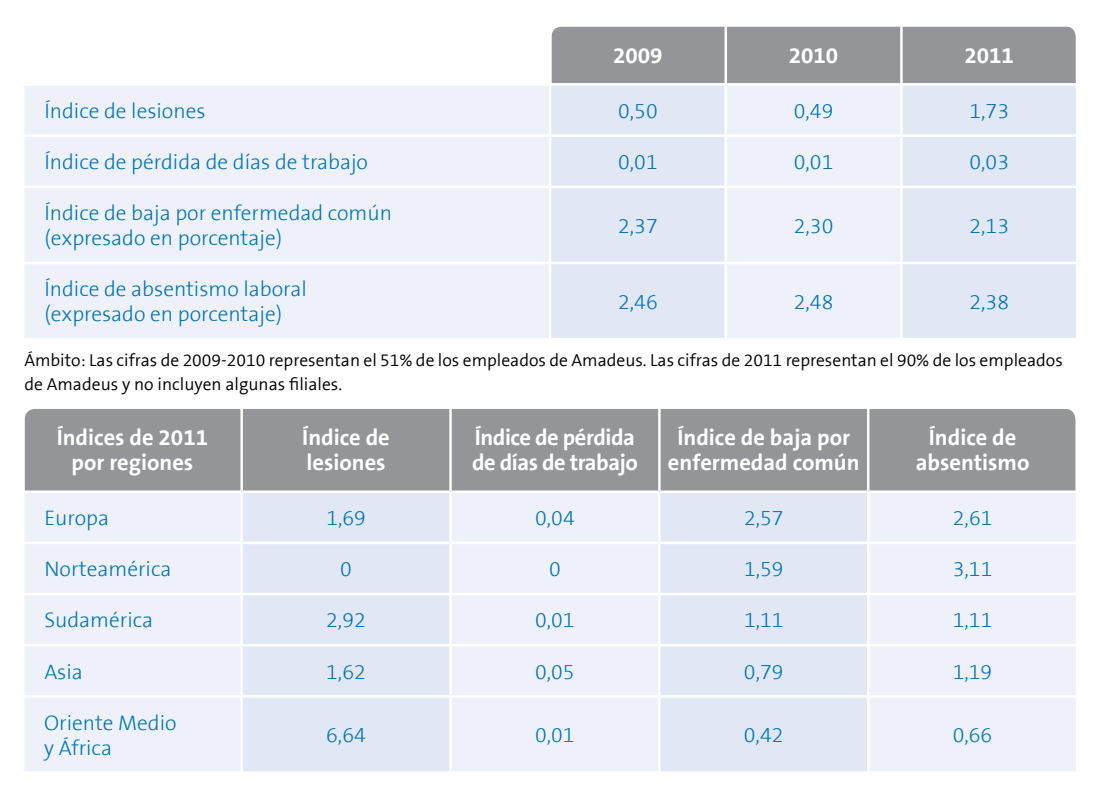
<style>
.page{position:relative;width:1098px;height:795px;background:#fff}
.page>*{position:absolute;margin:0;border:0;box-sizing:border-box;transform-origin:0 0}
.t1{font:700 22.5px/25px "The Sans B7";color:#fff;text-align:center}
.t2{font:700 22.5px/25px "The Sans B7";letter-spacing:-.02em;color:#fff}
.t3{font:300 21.25px/25px "The Sans B3";color:#0074bb}
.t4{font:300 17.5px/23.8px "The Sans B4";color:#000}
</style>
<div class="page">
<div style="left:551px;top:27px;width:524px;height:56px;background:#939598"></div>
<div style="left:25px;top:409px;width:1050px;height:81px;background:#939598"></div>
<div style="left:24px;top:86px;width:525px;height:252px;background:#eef1f9"></div>
<svg style="left:551px;top:86px;width:524px;height:252px;background:#e5eaf6"></svg>
<hr style="left:724px;top:27px;width:3px;height:56px;background:#fff">
<hr style="left:900px;top:27px;width:2px;height:56px;background:#fff">
<hr style="left:724px;top:86px;width:3px;height:48px;background:#fff">
<hr style="left:900px;top:86px;width:2px;height:48px;background:#fff">
<hr style="left:22px;top:134px;width:528px;height:3px;background:#fff">
<hr style="left:550px;top:134px;width:175px;height:3px;background:#fff">
<hr style="left:725px;top:134px;width:176px;height:3px;background:#fff">
<hr style="left:724px;top:137px;width:3px;height:49px;background:#fff">
<hr style="left:901px;top:134px;width:177px;height:3px;background:#fff">
<hr style="left:900px;top:137px;width:2px;height:49px;background:#fff">
<hr style="left:22px;top:186px;width:528px;height:2px;background:#fff">
<hr style="left:550px;top:186px;width:175px;height:2px;background:#fff">
<hr style="left:725px;top:186px;width:176px;height:2px;background:#fff">
<hr style="left:724px;top:188px;width:3px;height:74px;background:#fff">
<hr style="left:901px;top:186px;width:177px;height:2px;background:#fff">
<hr style="left:900px;top:188px;width:2px;height:74px;background:#fff">
<hr style="left:22px;top:262px;width:528px;height:2px;background:#fff">
<hr style="left:550px;top:262px;width:175px;height:2px;background:#fff">
<hr style="left:725px;top:262px;width:176px;height:2px;background:#fff">
<hr style="left:724px;top:264px;width:3px;height:74px;background:#fff">
<hr style="left:901px;top:262px;width:177px;height:2px;background:#fff">
<hr style="left:900px;top:264px;width:2px;height:74px;background:#fff">
<div style="left:24px;top:493px;width:1051px;height:278px;background:#eef1f9"></div>
<svg style="left:243px;top:493px;width:624px;height:278px;background:#e5eaf6"></svg>
<hr style="left:240px;top:409px;width:3px;height:81px;background:#fff">
<hr style="left:449px;top:409px;width:3px;height:81px;background:#fff">
<hr style="left:658px;top:409px;width:2px;height:81px;background:#fff">
<hr style="left:867px;top:409px;width:2px;height:81px;background:#fff">
<hr style="left:240px;top:493px;width:3px;height:49px;background:#fff">
<hr style="left:449px;top:493px;width:3px;height:49px;background:#fff">
<hr style="left:658px;top:493px;width:2px;height:49px;background:#fff">
<hr style="left:867px;top:493px;width:2px;height:49px;background:#fff">
<hr style="left:22px;top:542px;width:220px;height:2px;background:#fff">
<hr style="left:242px;top:542px;width:208px;height:2px;background:#fff">
<hr style="left:240px;top:544px;width:3px;height:49px;background:#fff">
<hr style="left:450px;top:542px;width:209px;height:2px;background:#fff">
<hr style="left:449px;top:544px;width:3px;height:49px;background:#fff">
<hr style="left:659px;top:542px;width:209px;height:2px;background:#fff">
<hr style="left:658px;top:544px;width:2px;height:49px;background:#fff">
<hr style="left:868px;top:542px;width:210px;height:2px;background:#fff">
<hr style="left:867px;top:544px;width:2px;height:49px;background:#fff">
<hr style="left:22px;top:593px;width:220px;height:2px;background:#fff">
<hr style="left:242px;top:593px;width:208px;height:2px;background:#fff">
<hr style="left:240px;top:595px;width:3px;height:49px;background:#fff">
<hr style="left:450px;top:593px;width:209px;height:2px;background:#fff">
<hr style="left:449px;top:595px;width:3px;height:49px;background:#fff">
<hr style="left:659px;top:593px;width:209px;height:2px;background:#fff">
<hr style="left:658px;top:595px;width:2px;height:49px;background:#fff">
<hr style="left:868px;top:593px;width:210px;height:2px;background:#fff">
<hr style="left:867px;top:595px;width:2px;height:49px;background:#fff">
<hr style="left:22px;top:644px;width:220px;height:2px;background:#fff">
<hr style="left:242px;top:644px;width:208px;height:2px;background:#fff">
<hr style="left:240px;top:646px;width:3px;height:49px;background:#fff">
<hr style="left:450px;top:644px;width:209px;height:2px;background:#fff">
<hr style="left:449px;top:646px;width:3px;height:49px;background:#fff">
<hr style="left:659px;top:644px;width:209px;height:2px;background:#fff">
<hr style="left:658px;top:646px;width:2px;height:49px;background:#fff">
<hr style="left:868px;top:644px;width:210px;height:2px;background:#fff">
<hr style="left:867px;top:646px;width:2px;height:49px;background:#fff">
<hr style="left:22px;top:695px;width:220px;height:3px;background:#fff">
<hr style="left:242px;top:695px;width:208px;height:3px;background:#fff">
<hr style="left:240px;top:698px;width:3px;height:73px;background:#fff">
<hr style="left:450px;top:695px;width:209px;height:3px;background:#fff">
<hr style="left:449px;top:698px;width:3px;height:73px;background:#fff">
<hr style="left:659px;top:695px;width:209px;height:3px;background:#fff">
<hr style="left:658px;top:698px;width:2px;height:73px;background:#fff">
<hr style="left:868px;top:695px;width:210px;height:3px;background:#fff">
<hr style="left:867px;top:698px;width:2px;height:73px;background:#fff">
<p class="t1" style="left:613px;top:44px;width:51px">2009</p>
<p class="t1" style="left:788px;top:44px;width:51px">2010</p>
<p class="t1" style="left:964px;top:44px;width:51px">2011</p>
<p class="t3" style="left:44px;top:99px;width:163px">Índice de lesiones</p>
<p class="t3" style="left:618px;top:99px;width:41px">0,50</p>
<p class="t3" style="left:793px;top:99px;width:41px">0,49</p>
<p class="t3" style="left:969px;top:99px;width:41px">1,73</p>
<p class="t3" style="left:44px;top:150px;width:325px">Índice de pérdida de días de trabajo</p>
<p class="t3" style="left:618px;top:150px;width:41px">0,01</p>
<p class="t3" style="left:793px;top:150px;width:41px">0,01</p>
<p class="t3" style="left:969px;top:150px;width:41px">0,03</p>
<p class="t3" style="left:44px;top:201px;width:349px">Índice de baja por enfermedad común (expresado en porcentaje)</p>
<p class="t3" style="left:618px;top:214px;width:41px">2,37</p>
<p class="t3" style="left:793px;top:214px;width:41px">2,30</p>
<p class="t3" style="left:969px;top:214px;width:41px">2,13</p>
<p class="t3" style="left:44px;top:278px;width:264px">Índice de absentismo laboral (expresado en porcentaje)</p>
<p class="t3" style="left:618px;top:290px;width:41px">2,46</p>
<p class="t3" style="left:793px;top:290px;width:41px">2,48</p>
<p class="t3" style="left:969px;top:290px;width:41px">2,38</p>
<p class="t4" style="left:24px;top:349px;width:1039px">Ámbito: Las cifras de 2009-2010 representan el 51% de los empleados de Amadeus. Las cifras de 2011 representan el 90% de los empleados de Amadeus y no incluyen algunas filiales.</p>
<p class="t1" style="left:57px;top:426px;width:153px">Índices de 2011 por regiones</p>
<p class="t1" style="left:302px;top:426px;width:89px;text-align:left">Índice de lesiones</p>
<p class="t2" style="left:472px;top:426px;width:167px">Índice de pérdida de días de trabajo</p>
<p class="t1" style="left:668px;top:426px;width:193px">Índice de baja por enfermedad común</p>
<p class="t1" style="left:915px;top:426px;width:115px">Índice de absentismo</p>
<p class="t3" style="left:44px;top:506px;width:66px">Europa</p>
<p class="t3" style="left:326px;top:506px;width:41px">1,69</p>
<p class="t3" style="left:535px;top:506px;width:41px">0,04</p>
<p class="t3" style="left:744px;top:506px;width:41px">2,57</p>
<p class="t3" style="left:952px;top:506px;width:41px">2,61</p>
<p class="t3" style="left:44px;top:557px;width:129px">Norteamérica</p>
<p class="t3" style="left:340px;top:557px;width:13px">0</p>
<p class="t3" style="left:549px;top:557px;width:13px">0</p>
<p class="t3" style="left:744px;top:557px;width:41px">1,59</p>
<p class="t3" style="left:952px;top:557px;width:41px">3,11</p>
<p class="t3" style="left:44px;top:609px;width:110px">Sudamérica</p>
<p class="t3" style="left:326px;top:609px;width:41px">2,92</p>
<p class="t3" style="left:535px;top:609px;width:41px">0,01</p>
<p class="t3" style="left:744px;top:609px;width:41px">1,11</p>
<p class="t3" style="left:952px;top:609px;width:41px">1,11</p>
<p class="t3" style="left:44px;top:660px;width:40px">Asia</p>
<p class="t3" style="left:326px;top:660px;width:41px">1,62</p>
<p class="t3" style="left:535px;top:660px;width:41px">0,05</p>
<p class="t3" style="left:744px;top:660px;width:41px">0,79</p>
<p class="t3" style="left:952px;top:660px;width:41px">1,19</p>
<p class="t3" style="left:44px;top:711px;width:134px">Oriente Medio y África</p>
<p class="t3" style="left:326px;top:723px;width:41px">6,64</p>
<p class="t3" style="left:535px;top:723px;width:41px">0,01</p>
<p class="t3" style="left:744px;top:723px;width:41px">0,42</p>
<p class="t3" style="left:952px;top:723px;width:41px">0,66</p>
</div>
